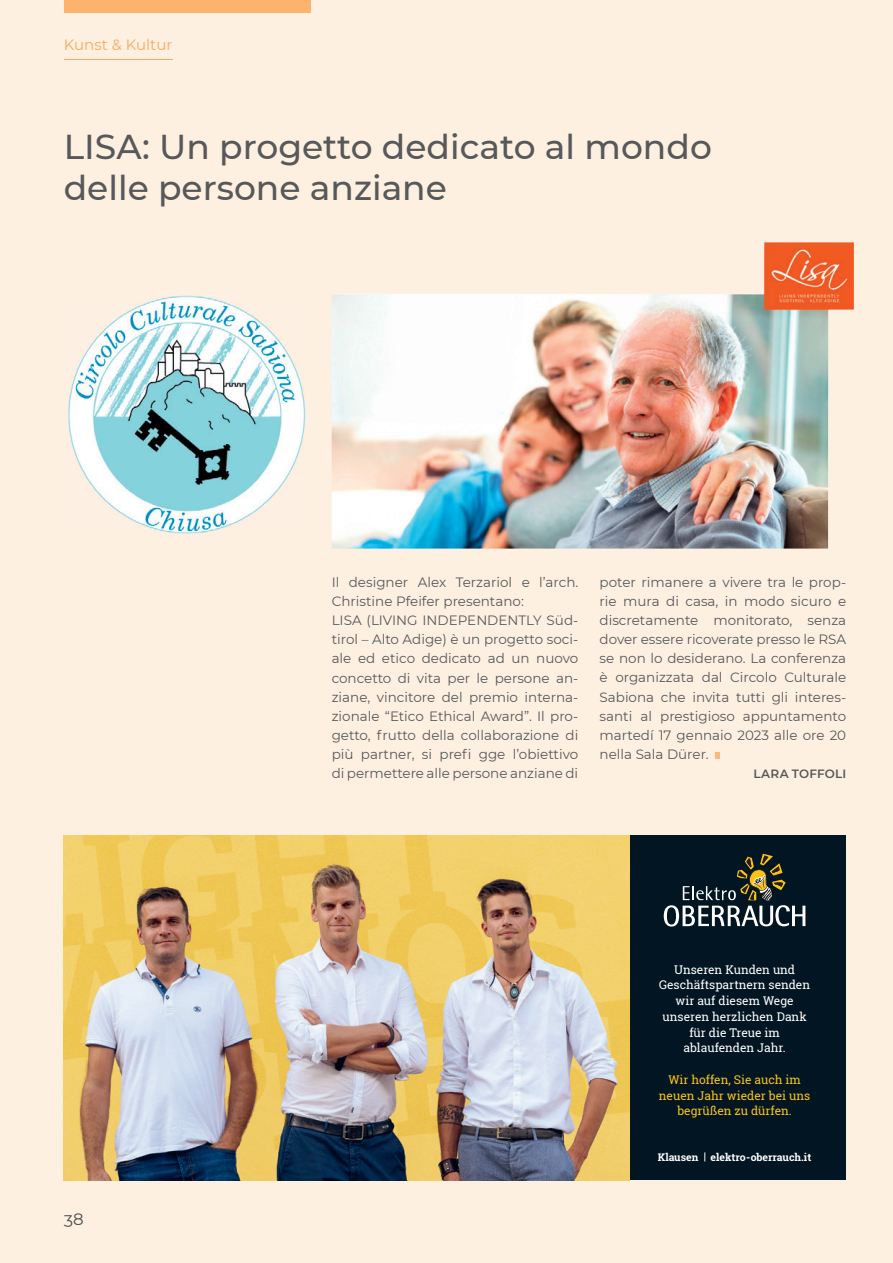
<style>
.page{position:relative;width:893px;height:1263px;background:#fef0e1}
.page>*{position:absolute;margin:0;border:0;box-sizing:border-box;transform-origin:0 0}
.t1{font:500 34.5px/41.4px "Montserrat";color:#57585a}
.t2{font:16.5px "Montserrat";color:#4b4c4d}
.t3{font:15px "Montserrat";color:#f9aa60}
.t4{font:13.5px/19.2px "Montserrat";color:#57585a}
.t5{font:12px/15.8px "Roboto Slab";color:#fff;text-align:center}
.t6{font:12px/15.8px "Roboto Slab";color:#fec210;text-align:center}
.t7{font:600 12px "Montserrat";letter-spacing:.015em;color:#57585a}
.t8{font:700 10.5px "Roboto Slab";color:#fff}
</style>
<div class="page">
<div style="left:628px;top:836px;width:218px;height:344px;background:#011622"></div>
<img style="left:64px;top:836px;width:565px;height:344px">
<svg style="left:664px;top:854px;width:141px;height:72px"></svg>
<img style="left:332px;top:242px;width:522px;height:307px">
<img style="left:68px;top:295px;width:238px;height:239px">
<svg style="left:716px;top:753px;width:4px;height:6px"></svg>
<div style="left:64px;top:0;width:246px;height:12px;background:#fbb36f"></div>
<hr style="left:64px;top:59px;width:108px;height:1px;background:#f9aa60">
<p class="t3" style="left:64px;top:35px;width:110px">Kunst &amp; Kultur</p>
<h1 class="t1" style="left:64px;top:125px;width:650px">LISA: Un progetto dedicato al mondo delle persone anziane</h1>
<p class="t4" style="left:332px;top:572px;width:248px">Il designer Alex Terzariol e l’arch.<br>Christine Pfeifer presentano:<br>LISA (LIVING INDEPENDENTLY Süd&shy;tirol – Alto Adige) è un progetto soci&shy;ale ed etico dedicato ad un nuovo concetto di vita per le persone an&shy;ziane, vincitore del premio interna&shy;zionale “Etico Ethical Award”. Il pro&shy;getto, frutto della collaborazione di più partner, si prefi gge l’obiettivo di permettere alle persone anziane di</p>
<p class="t4" style="left:600px;top:572px;width:248px;text-align:justify">poter rimanere a vivere tra le prop&shy;rie mura di casa, in modo sicuro e discretamente monitorato, senza dover essere ricoverate presso le RSA se non lo desiderano. La conferenza è organizzata dal Circolo Culturale Sabiona che invita tutti gli interes&shy;santi al prestigioso appuntamento martedí 17 gennaio 2023 alle ore 20 nella Sala Dürer.</p>
<p class="t7" style="left:753px;top:765px;width:94px">LARA TOFFOLI</p>
<p class="t2" style="left:64px;top:1207px;width:21px">38</p>
<p class="t5" style="left:659px;top:961px;width:153px">Unseren Kunden und<br>Geschäftspartnern senden wir auf diesem Wege unseren herzlichen Dank für die Treue im ablaufenden Jahr.</p>
<p class="t6" style="left:659px;top:1071px;width:153px">Wir hoffen, Sie auch im neuen Jahr wieder bei uns begrüßen zu dürfen.</p>
<p class="t8" style="left:658px;top:1150px;width:155px">Klausen | elektro-oberrauch.it</p>
</div>
